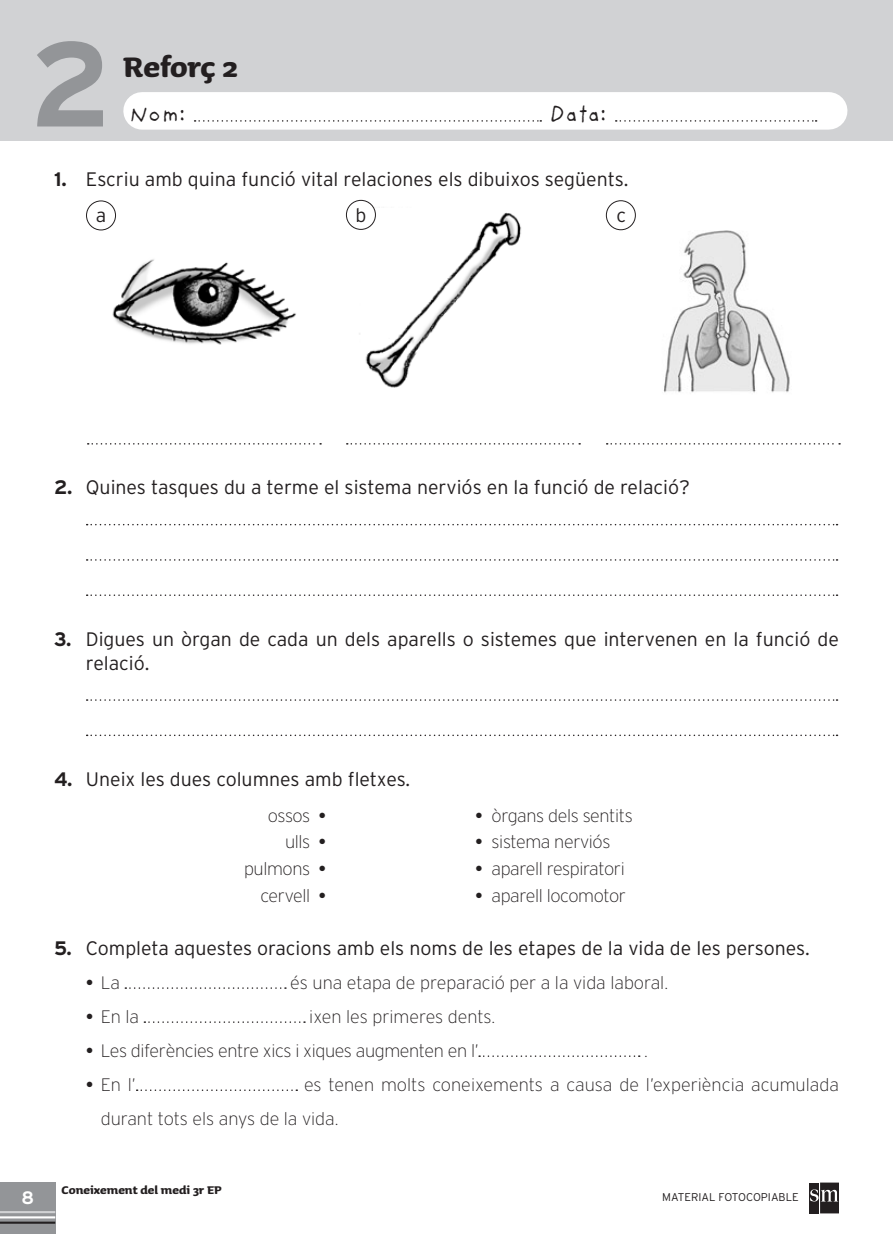
<style>
.page{position:relative;width:893px;height:1234px;background:#fff}
.page>*{position:absolute;margin:0;border:0;box-sizing:border-box;transform-origin:0 0}
.t1{font:700 120px "Interstate";color:#939598}
.t2{font:700 36px "Sauna";color:#231f20}
.t3{font:24px "Providence Sans";color:#231f20}
.t4{font:300 19.5px/36.2px "Interstate";color:#231f20}
.t5{font:200 18px/26.7px "Interstate";letter-spacing:-.02em;color:#231f20;text-align:right}
.t6{font:200 18px/34px "Interstate";color:#231f20}
.t7{font:700 18px "Interstate";color:#fff}
.t8{font:700 14.25px "Sauna";color:#231f20}
.t9{font:300 11.25px "Interstate";color:#231f20}
.s1{font-weight:700}
.s2{font-weight:400}
</style>
<div class="page">
<div style="left:0;top:1182px;width:55px;height:51px;background:#939598"></div>
<hr style="left:0;top:1210px;width:55px;height:2px;background:#d1d2d4">
<hr style="left:0;top:1215px;width:55px;height:3px;background:#fff">
<hr style="left:0;top:1221px;width:55px;height:2px;background:#231f20">
<div style="left:809px;top:1182px;width:10px;height:31px;background:#231f20"></div>
<div style="left:820px;top:1182px;width:19px;height:31px;background:#231f20"></div>
<svg style="left:810px;top:1188px;width:28px;height:13px"></svg>
<div style="left:0;top:0;width:892px;height:140px;background:#d1d2d4"></div>
<div style="left:142px;top:92px;width:687px;height:38px;background:#fff"></div>
<svg style="left:195px;top:120px;width:346px;height:2px"></svg>
<svg style="left:616px;top:120px;width:201px;height:2px"></svg>
<img style="left:86px;top:202px;width:210px;height:143px">
<div style="left:87px;top:201px;width:29px;height:29px;background:#fff;border-radius:50%"></div>
<div style="left:86px;top:200px;width:30px;height:30px;border:1px solid #231f20;border-radius:50%"></div>
<svg style="left:88px;top:443px;width:233px;height:1px"></svg>
<img style="left:346px;top:200px;width:176px;height:188px">
<div style="left:346px;top:200px;width:29px;height:29px;background:#fff;border-radius:50%"></div>
<div style="left:346px;top:200px;width:30px;height:30px;border:1px solid #231f20;border-radius:50%"></div>
<svg style="left:347px;top:443px;width:233px;height:1px"></svg>
<img style="left:606px;top:200px;width:184px;height:193px">
<div style="left:606px;top:201px;width:29px;height:29px;background:#fff;border-radius:50%"></div>
<div style="left:606px;top:200px;width:30px;height:30px;border:1px solid #231f20;border-radius:50%"></div>
<svg style="left:607px;top:443px;width:233px;height:1px"></svg>
<svg style="left:87px;top:524px;width:750px;height:1px"></svg>
<svg style="left:87px;top:559px;width:750px;height:1px"></svg>
<svg style="left:87px;top:594px;width:750px;height:2px"></svg>
<svg style="left:87px;top:699px;width:750px;height:1px"></svg>
<svg style="left:87px;top:734px;width:750px;height:2px"></svg>
<svg style="left:125px;top:987px;width:161px;height:1px"></svg>
<svg style="left:144px;top:1021px;width:161px;height:1px"></svg>
<svg style="left:479px;top:1055px;width:161px;height:1px"></svg>
<svg style="left:137px;top:1089px;width:160px;height:1px"></svg>
<h1 class="t1" style="left:30px;top:17px;width:83px">2</h1>
<h2 class="t2" style="left:123px;top:48px;width:116px">Reforç 2</h2>
<p class="t3" style="left:129px;top:99px;width:58px">Nom:</p>
<p class="t3" style="left:549px;top:99px;width:59px">Data:</p>
<p class="t4" style="left:96px;top:161px;width:534px;text-indent:-42px"><span class="s1">1.</span> Escriu amb quina funció vital relaciones els dibuixos següents. a</p>
<p class="t4" style="left:355px;top:196px;width:12px">b</p>
<p class="t4" style="left:616px;top:197px;width:11px">c</p>
<p class="t4" style="left:54px;top:469px;width:638px"><span class="s1">2.</span> Quines tasques du a terme el sistema nerviós en la funció de relació?</p>
<p class="t4" style="left:86px;top:626px;width:755px;line-height:24px;text-indent:-32px"><span class="s1">3.</span> Digues un òrgan de cada un dels aparells o sistemes que intervenen en la funció de relació.</p>
<p class="t4" style="left:54px;top:760px;width:358px"><span class="s1">4.</span> Uneix les dues columnes amb fletxes.</p>
<p class="t5" style="left:244px;top:801px;width:84px">ossos <span class="s2">• </span>ulls <span class="s2">• </span>pulmons <span class="s2">• </span>cervell <span class="s2">•</span></p>
<p class="t5" style="left:475px;top:801px;width:159px"><span class="s2">•</span> òrgans dels sentits</p>
<p class="t5" style="left:475px;top:828px;width:137px"><span class="s2">•</span> sistema nerviós</p>
<p class="t5" style="left:475px;top:855px;width:151px"><span class="s2">•</span> aparell respiratori</p>
<p class="t5" style="left:475px;top:882px;width:152px"><span class="s2">•</span> aparell locomotor</p>
<p class="t4" style="left:54px;top:929px;width:757px"><span class="s1">5.</span> Completa aquestes oracions amb els noms de les etapes de la vida de les persones.</p>
<p class="t5" style="left:86px;top:968px;width:36px"><span class="s2">•</span> La</p>
<p class="t6" style="left:290px;top:965px;width:379px">és una etapa de preparació per a la vida laboral.</p>
<p class="t5" style="left:86px;top:1002px;width:55px"><span class="s2">•</span> En la</p>
<p class="t6" style="left:309px;top:999px;width:188px">ixen les primeres dents.</p>
<p class="t5" style="left:86px;top:1036px;width:394px"><span class="s2">•</span> Les diferències entre xics i xiques augmenten en l’</p>
<p class="t5" style="left:644px;top:1036px;width:5px">.</p>
<p class="t7" style="left:21px;top:1187px;width:14px">8</p>
<p class="t6" style="left:101px;top:1067px;width:740px;text-indent:203px">es tenen molts coneixements a causa de l’experiència acumulada durant tots els anys de la vida.</p>
<p class="t5" style="left:86px;top:1071px;width:52px"><span class="s2">•</span> En l’</p>
<p class="t8" style="left:62px;top:1182px;width:162px">Coneixement del medi 3r EP</p>
<p class="t9" style="left:662px;top:1190px;width:138px">MATERIAL FOTOCOPIABLE</p>
</div>
